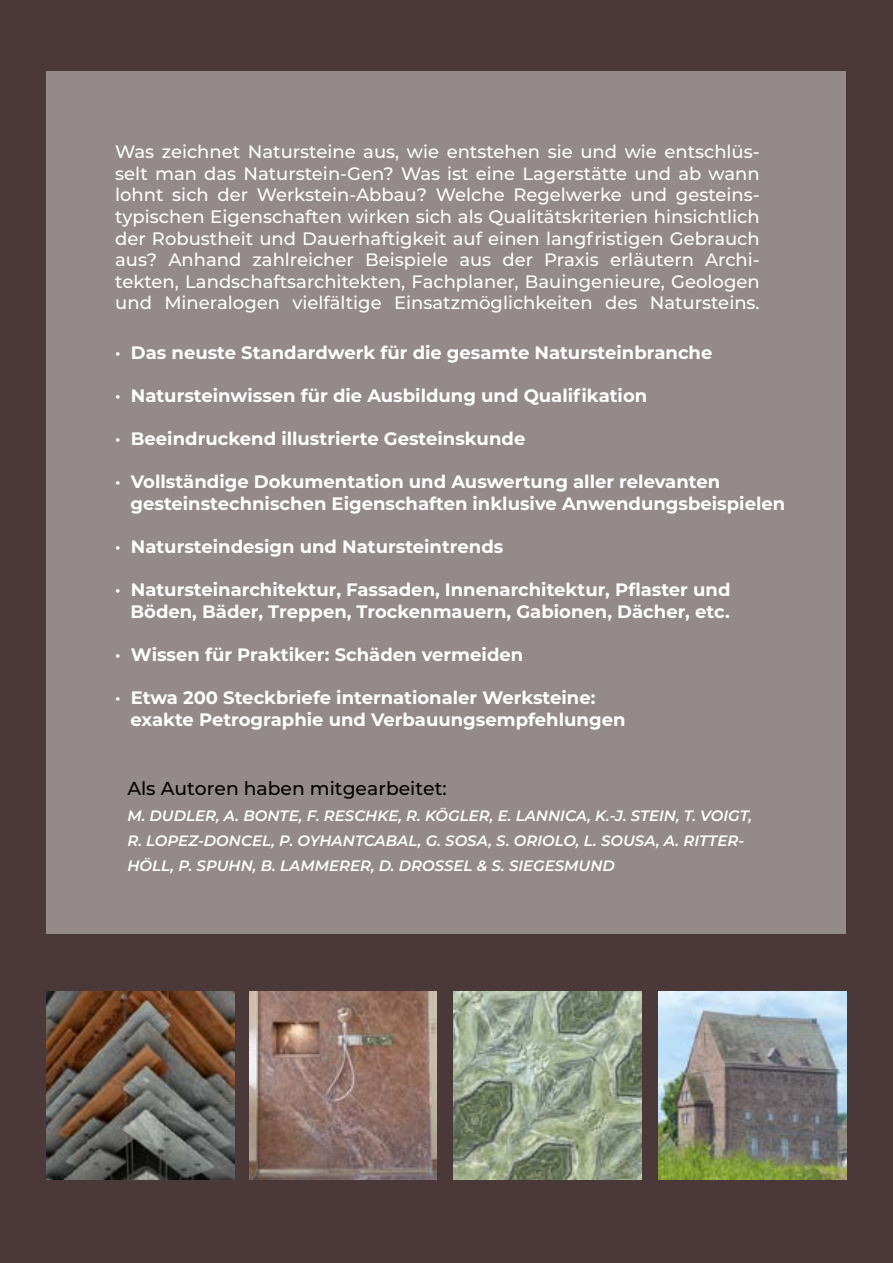
<style>
.page{position:relative;width:893px;height:1263px;background:#4a3938}
.page>*{position:absolute;margin:0;border:0;box-sizing:border-box;transform-origin:0 0}
.t1{font:500 18.75px "Montserrat";color:#010000}
.t2{font:700 18px/21.6px "Montserrat";color:#fff}
.t3{font:500 18px/21.6px "Montserrat";color:#fff;text-align:justify}
.t4{font:italic 600 15px/25px "Montserrat";color:#fff}
</style>
<div class="page">
<div style="left:47px;top:71px;width:799px;height:862px;background:#948a89"></div>
<img style="left:658px;top:992px;width:188px;height:187px">
<img style="left:454px;top:992px;width:187px;height:187px">
<img style="left:47px;top:992px;width:187px;height:187px">
<img style="left:249px;top:992px;width:188px;height:187px">
<p class="t3" style="left:115px;top:140px;width:646px">Was zeichnet Natursteine aus, wie entstehen sie und wie entschlüs&shy;selt man das Naturstein-Gen? Was ist eine Lagerstätte und ab wann lohnt sich der Werkstein-Abbau? Welche Regelwerke und gesteins&shy;typischen Eigenschaften wirken sich als Qualitätskriterien hinsichtlich der Robustheit und Dauerhaftigkeit auf einen langfristigen Gebrauch aus? Anhand zahlreicher Beispiele aus der Praxis erläutern Archi&shy;tekten, Landschaftsarchitekten, Fachplaner, Bauingenieure, Geologen und Mineralogen vielfältige Einsatzmöglichkeiten des Natursteins.</p>
<p class="t2" style="left:115px;top:341px;width:599px">· Das neuste Standardwerk für die gesamte Natursteinbranche</p>
<p class="t2" style="left:115px;top:384px;width:534px">· Natursteinwissen für die Ausbildung und Qualifikation</p>
<p class="t2" style="left:115px;top:427px;width:412px">· Beeindruckend illustrierte Gesteinskunde</p>
<p class="t2" style="left:130px;top:470px;width:656px;text-indent:-15px">· Vollständige Dokumentation und Auswertung aller relevanten gesteinstechnischen Eigenschaften inklusive Anwendungsbeispielen</p>
<p class="t2" style="left:115px;top:535px;width:390px">· Natursteindesign und Natursteintrends</p>
<p class="t2" style="left:115px;top:578px;width:617px;text-align:right">· Natursteinarchitektur, Fassaden, Innenarchitektur, Pflaster und<br>Böden, Bäder, Treppen, Trockenmauern, Gabionen, Dächer, etc.</p>
<p class="t2" style="left:115px;top:643px;width:410px">· Wissen für Praktiker: Schäden vermeiden</p>
<p class="t2" style="left:130px;top:686px;width:496px;text-indent:-15px">· Etwa 200 Steckbriefe internationaler Werksteine: exakte Petrographie und Verbauungsempfehlungen</p>
<p class="t1" style="left:127px;top:775px;width:321px">Als Autoren haben mitgearbeitet:</p>
<p class="t4" style="left:127px;top:803px;width:626px">M. DUDLER, A. BONTE, F. RESCHKE, R. KÖGLER, E. LANNICA, K.-J. STEIN, T. VOIGT,<br>R. LOPEZ-DONCEL, P. OYHANTCABAL, G. SOSA, S. ORIOLO, L. SOUSA, A. RITTER-<br>HÖLL, P. SPUHN, B. LAMMERER, D. DROSSEL &amp; S. SIEGESMUND</p>
</div>
